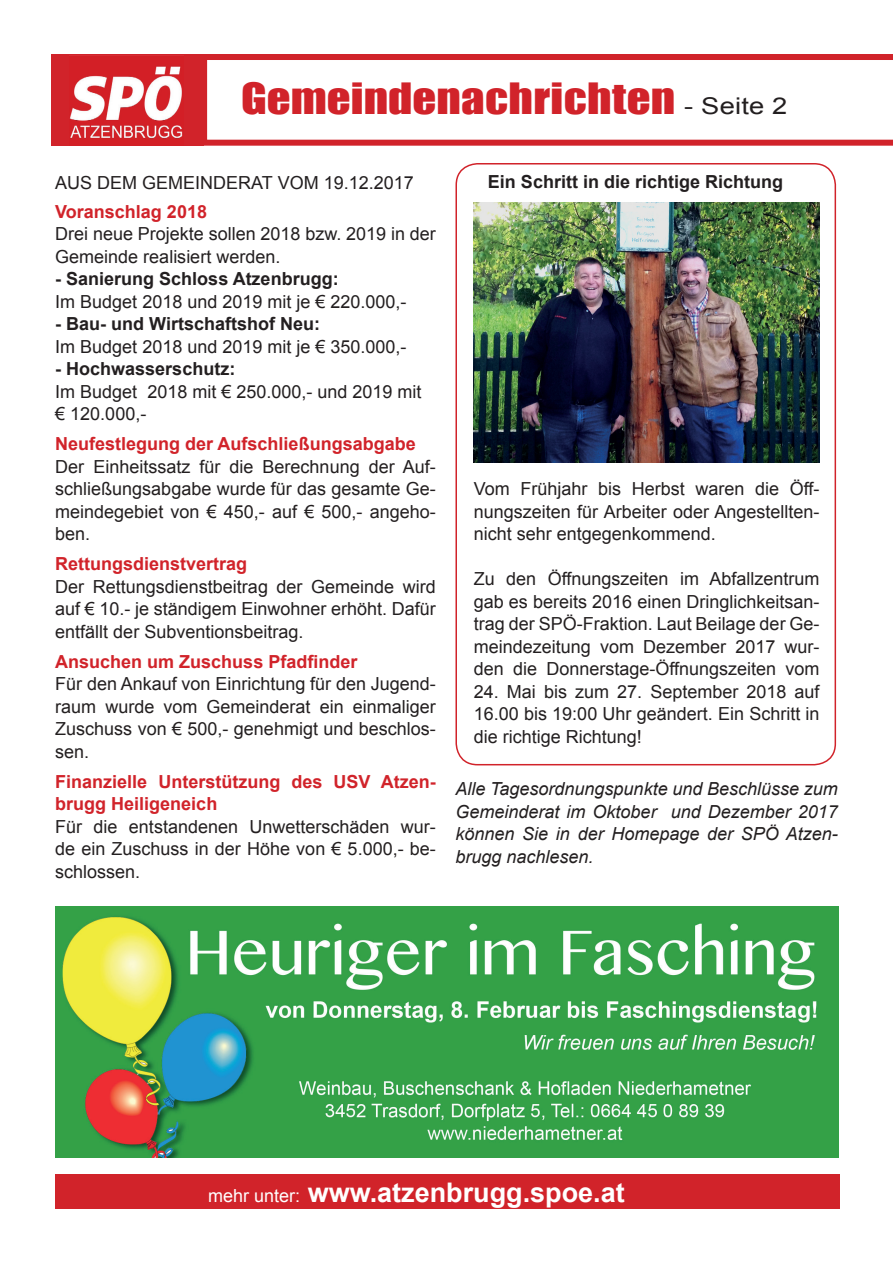
<style>
.page{position:relative;width:893px;height:1263px;background:#fff}
.page>*{position:absolute;margin:0;border:0;box-sizing:border-box;transform-origin:0 0}
.t1{font:39.6px "Impact";letter-spacing:.005em;color:#d1232a;scale:1.18 1}
.t2{font:700 27px "Arial";color:#fff}
.box-text{font:18px/22.5px "Arial";color:#231f20;text-align:justify}
.box-text-2{font:700 18px/22.5px "Arial";color:#d1232a}
.box-text-3{font:italic 18px/22.5px "Arial";color:#231f20;text-align:justify}
.box-text-4{font:700 18px "Arial";color:#231f20}
.s1{font-family:"Arial";font-size:23.1px;color:#231f20}
.s2{font-weight:400;font-size:18px}
</style>
<div class="page">
<div style="left:455px;top:163px;width:381px;height:602px;border:2px solid #d1232a;border-radius:21px"></div>
<div style="left:52px;top:54px;width:152px;height:92px;background:#d1232a"></div>
<img style="left:70px;top:66px;width:113px;height:73px">
<svg style="left:204px;top:54px;width:689px;height:92px"></svg>
<div style="left:55px;top:1174px;width:784px;height:35px;background:#d1232a"></div>
<img style="left:55px;top:906px;width:784px;height:251px">
<img style="left:474px;top:202px;width:346px;height:261px">
<p class="t1" style="left:241px;top:68px;width:464px">Gemeindenachrichten <span class="s1">- Seite 2</span></p>
<p class="box-text" style="left:55px;top:171px;width:360px">AUS DEM GEMEINDERAT VOM 19.12.2017</p>
<p class="box-text-2" style="left:55px;top:201px;width:153px">Voranschlag 2018</p>
<p class="box-text" style="left:55px;top:223px;width:382px">Drei neue Projekte sollen 2018 bzw. 2019 in der<br>Gemeinde realisiert werden.</p>
<p class="box-text-4" style="left:55px;top:267px;width:285px">- Sanierung Schloss Atzenbrugg:</p>
<p class="box-text" style="left:55px;top:290px;width:353px">Im Budget 2018 und 2019 mit je € 220.000,-</p>
<p class="box-text-4" style="left:55px;top:312px;width:266px">- Bau- und Wirtschaftshof Neu:</p>
<p class="box-text" style="left:55px;top:335px;width:353px">Im Budget 2018 und 2019 mit je € 350.000,-</p>
<p class="box-text-4" style="left:55px;top:357px;width:182px">- Hochwasserschutz:</p>
<p class="box-text" style="left:55px;top:380px;width:368px">Im Budget 2018 mit € 250.000,- und 2019 mit</p>
<p class="box-text" style="left:55px;top:403px;width:93px">€ 120.000,-</p>
<p class="box-text-2" style="left:55px;top:433px;width:362px">Neufestlegung der Aufschließungsabgabe</p>
<p class="box-text" style="left:55px;top:455px;width:382px">Der Einheitssatz für die Berechnung der Auf&shy;schließungsabgabe wurde für das gesamte Ge&shy;meindegebiet von € 450,- auf € 500,- angeho&shy;ben.</p>
<p class="box-text-2" style="left:55px;top:553px;width:194px">Rettungsdienstvertrag</p>
<p class="box-text" style="left:55px;top:575px;width:382px">Der Rettungsdienstbeitrag der Gemeinde wird auf € 10.- je ständigem Einwohner erhöht. Dafür entfällt der Subventionsbeitrag.</p>
<p class="box-text-2" style="left:55px;top:651px;width:304px">Ansuchen um Zuschuss Pfadfinder</p>
<p class="box-text" style="left:55px;top:673px;width:382px">Für den Ankauf von Einrichtung für den Jugend-</p>
<p class="box-text" style="left:55px;top:695px;width:382px">raum wurde vom Gemeinderat ein einmaliger Zuschuss von € 500,- genehmigt und beschlos&shy;sen.</p>
<p class="box-text-2" style="left:55px;top:771px;width:382px">Finanzielle Unterstützung des USV Atzen&shy;brugg Heiligeneich</p>
<p class="box-text" style="left:55px;top:815px;width:382px">Für die entstandenen Unwetterschäden wur&shy;de ein Zuschuss in der Höhe von € 5.000,- be&shy;schlossen.</p>
<p class="box-text-4" style="left:488px;top:169px;width:297px">Ein Schritt in die richtige Richtung</p>
<p class="box-text" style="left:474px;top:478px;width:347px">Vom Frühjahr bis Herbst waren die Öff&shy;nungszeiten für Arbeiter oder Angestellten&shy;nicht sehr entgegenkommend.</p>
<p class="box-text" style="left:474px;top:568px;width:347px">Zu den Öffnungszeiten im Abfallzentrum gab es bereits 2016 einen Dringlichkeitsan&shy;trag der SPÖ-Fraktion. Laut Beilage der Ge&shy;meindezeitung vom Dezember 2017 wur&shy;den die Donnerstage-Öffnungszeiten vom</p>
<p class="box-text" style="left:474px;top:680px;width:347px">24. Mai bis zum 27. September 2018 auf 16.00 bis 19:00 Uhr geändert. Ein Schritt in die richtige Richtung!</p>
<p class="box-text-3" style="left:455px;top:778px;width:384px">Alle Tagesordnungspunkte und Beschlüsse zum Gemeinderat im Oktober und Dezember 2017 können Sie in der Homepage der SPÖ Atzen&shy;brugg nachlesen.</p>
<p class="t2" style="left:208px;top:1174px;width:418px"><span class="s2">mehr unter:</span> www.atzenbrugg.spoe.at</p>
</div>
